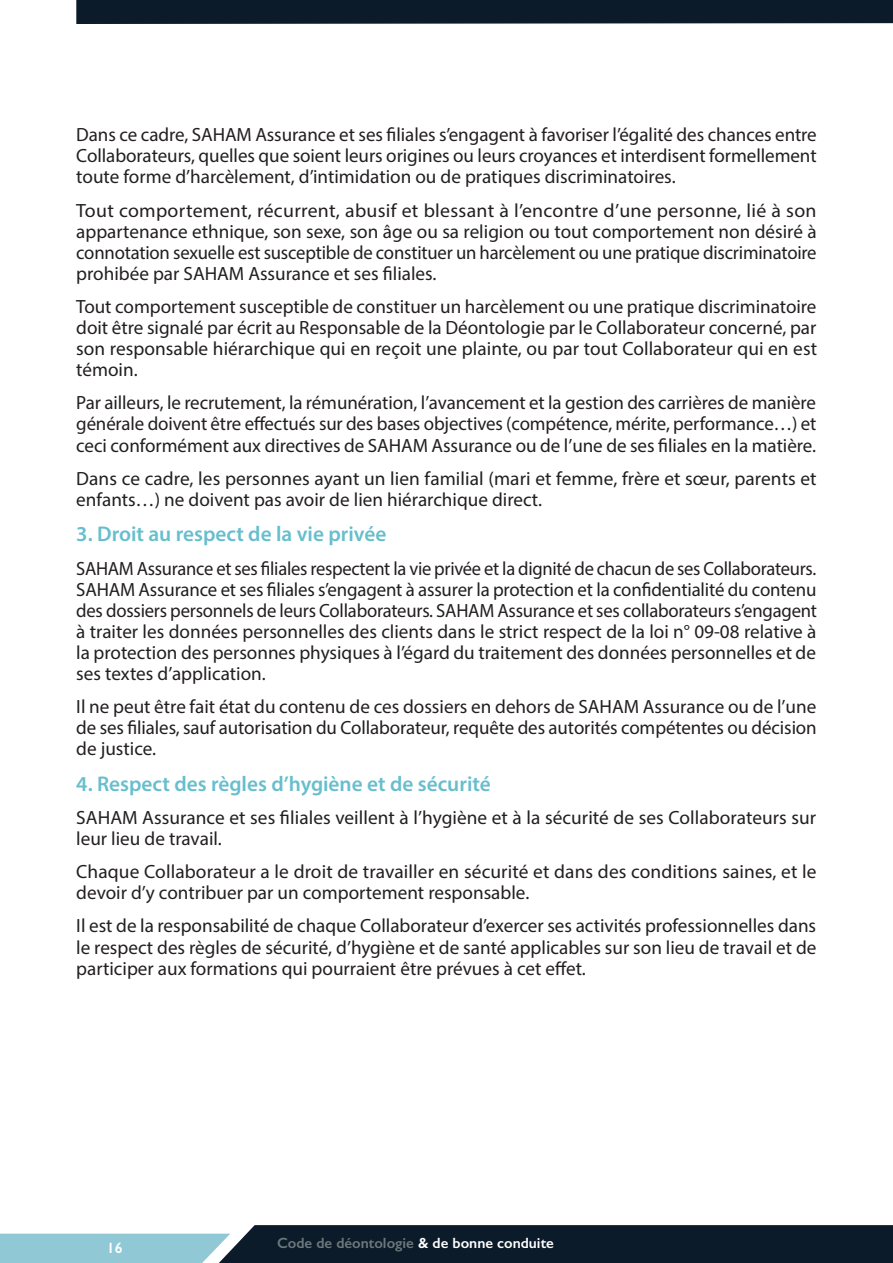
<style>
.page{position:relative;width:893px;height:1263px;background:#fff}
.page>*{position:absolute;margin:0;border:0;box-sizing:border-box;transform-origin:0 0}
.t1{font:600 21.3px "Myriad Pro";color:#67becd}
.t2{font:19.2px/21.1px "Myriad Pro";color:#231f20;text-align:justify}
.t3{font:600 14.85px "Gill Sans";color:#6d787c}
.t4{font:600 14.85px "Gill Sans";color:#fff}
.s1{color:#fff}
</style>
<div class="page">
<div style="left:76px;top:0;width:817px;height:24px;background:#0b1b29"></div>
<svg style="left:0;top:1225px;width:893px;height:38px"></svg>
<p class="t2" style="left:76px;top:124px;width:742px">Dans ce cadre, SAHAM Assurance et ses filiales s’engagent à favoriser l’égalité des chances entre Collaborateurs, quelles que soient leurs origines ou leurs croyances et interdisent formellement toute forme d’harcèlement, d’intimidation ou de pratiques discriminatoires.</p>
<p class="t2" style="left:76px;top:199px;width:742px">Tout comportement, récurrent, abusif et blessant à l’encontre d’une personne, lié à son appartenance ethnique, son sexe, son âge ou sa religion ou tout comportement non désiré à connotation sexuelle est susceptible de constituer un harcèlement ou une pratique discriminatoire prohibée par SAHAM Assurance et ses filiales.</p>
<p class="t2" style="left:76px;top:296px;width:742px">Tout comportement susceptible de constituer un harcèlement ou une pratique discriminatoire doit être signalé par écrit au Responsable de la Déontologie par le Collaborateur concerné, par son responsable hiérarchique qui en reçoit une plainte, ou par tout Collaborateur qui en est témoin.</p>
<p class="t2" style="left:76px;top:392px;width:742px">Par ailleurs, le recrutement, la rémunération, l’avancement et la gestion des carrières de manière générale doivent être effectués sur des bases objectives (compétence, mérite, performance…) et ceci conformément aux directives de SAHAM Assurance ou de l’une de ses filiales en la matière.</p>
<p class="t2" style="left:76px;top:467px;width:742px">Dans ce cadre, les personnes ayant un lien familial (mari et femme, frère et sœur, parents et enfants…) ne doivent pas avoir de lien hiérarchique direct.</p>
<p class="t1" style="left:76px;top:521px;width:312px">3. Droit au respect de la vie privée</p>
<p class="t2" style="left:76px;top:557px;width:742px">SAHAM Assurance et ses filiales respectent la vie privée et la dignité de chacun de ses Collaborateurs.<br>SAHAM Assurance et ses filiales s’engagent à assurer la protection et la confidentialité du contenu des dossiers personnels de leurs Collaborateurs. SAHAM Assurance et ses collaborateurs s’engagent à traiter les données personnelles des clients dans le strict respect de la loi n° 09-08 relative à la protection des personnes physiques à l’égard du traitement des données personnelles et de ses textes d’application.</p>
<p class="t2" style="left:76px;top:696px;width:742px">Il ne peut être fait état du contenu de ces dossiers en dehors de SAHAM Assurance ou de l’une de ses filiales, sauf autorisation du Collaborateur, requête des autorités compétentes ou décision de justice.</p>
<p class="t1" style="left:76px;top:770px;width:416px">4. Respect des règles d’hygiène et de sécurité</p>
<p class="t2" style="left:76px;top:807px;width:741px">SAHAM Assurance et ses filiales veillent à l’hygiène et à la sécurité de ses Collaborateurs sur leur lieu de travail.</p>
<p class="t2" style="left:76px;top:861px;width:742px">Chaque Collaborateur a le droit de travailler en sécurité et dans des conditions saines, et le devoir d’y contribuer par un comportement responsable.</p>
<p class="t2" style="left:76px;top:915px;width:742px">Il est de la responsabilité de chaque Collaborateur d’exercer ses activités professionnelles dans le respect des règles de sécurité, d’hygiène et de santé applicables sur son lieu de travail et de participer aux formations qui pourraient être prévues à cet effet.</p>
<p class="t4" style="left:107px;top:1239px;width:17px">16</p>
<p class="t3" style="left:277px;top:1234px;width:278px">Code de déontologie <span class="s1">&amp; de bonne conduite</span></p>
</div>
